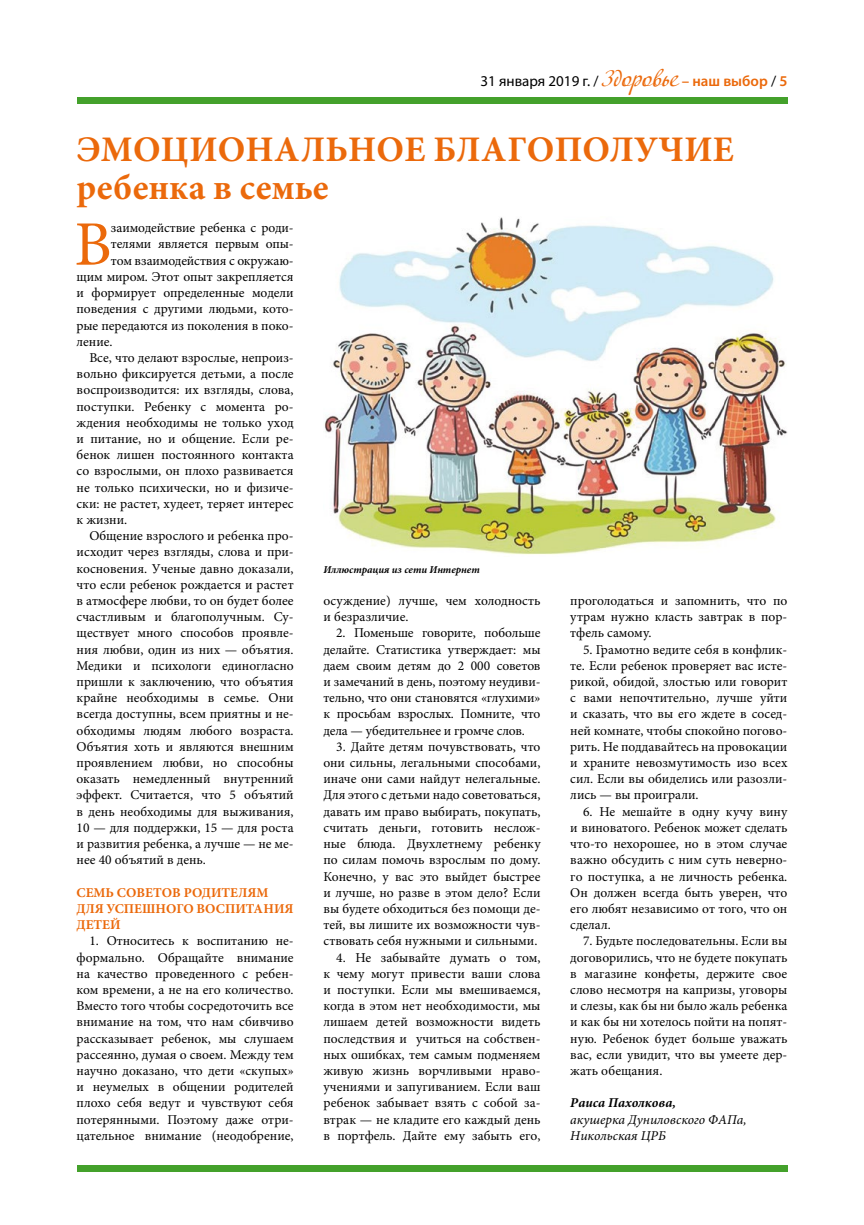
<style>
.page{position:relative;width:864px;height:1225px;background:#fff}
.page>*{position:absolute;margin:0;border:0;box-sizing:border-box;transform-origin:0 0}
.t1{font:63.3px "Minion Pro";color:#eb690b}
.t2{font:700 36px/37.5px "Minion Pro";letter-spacing:.005em;color:#eb690b}
.t3{font:15px "Myriad Pro";color:#000}
.t4{font:13.5px/16.2px "Minion Pro";color:#000;text-align:justify}
.t5{font:700 13.5px/16.2px "Minion Pro";color:#eb690b}
.t6{font:italic 13.5px/16.2px "Minion Pro";color:#000}
.t7{font:italic 700 13.5px "Minion Pro";color:#000}
.t8{font:italic 700 10.5px "Minion Pro";color:#000}
.s1{font-family:"Adventure";font-size:22.5px;color:#eb690b}
.s2{font-weight:600;color:#eb690b}
</style>
<div class="page">
<div style="left:77px;top:97px;width:710px;height:6px;background:#44a12b"></div>
<div style="left:77px;top:1165px;width:710px;height:6px;background:#44a12b"></div>
<img style="left:324px;top:217px;width:463px;height:338px">
<p class="t3" style="left:480px;top:73px;width:308px">31 января 2019 г. / <span class="s1">Здоровье</span> <span class="s2">– наш выбор</span> / <span class="s2">5</span></p>
<h2 class="t2" style="left:77px;top:130px;width:658px">ЭМОЦИОНАЛЬНОЕ БЛАГОПОЛУЧИЕ ребенка в семье</h2>
<h1 class="t1" style="left:74px;top:202px;width:39px">В</h1>
<p class="t4" style="left:111px;top:220px;width:184px">заимодействие ребенка с роди-</p>
<p class="t4" style="left:111px;top:236px;width:184px">телями является первым опы-</p>
<p class="t4" style="left:111px;top:252px;width:184px">том взаимодействия с окружаю-</p>
<p class="t4" style="left:77px;top:268px;width:218px">щим миром. Этот опыт закрепляется</p>
<p class="t4" style="left:77px;top:285px;width:218px">и формирует определенные модели</p>
<p class="t4" style="left:77px;top:301px;width:218px">поведения с другими людьми, кото-</p>
<p class="t4" style="left:77px;top:317px;width:218px">рые передаются из поколения в поко-</p>
<p class="t4" style="left:77px;top:333px;width:38px">ление.</p>
<p class="t4" style="left:89px;top:349px;width:206px">Все, что делают взрослые, непроиз-</p>
<p class="t4" style="left:77px;top:366px;width:218px">вольно фиксируется детьми, а после</p>
<p class="t4" style="left:77px;top:382px;width:218px">воспроизводится: их взгляды, слова,</p>
<p class="t4" style="left:77px;top:398px;width:218px">поступки. Ребенку с момента ро-</p>
<p class="t4" style="left:77px;top:414px;width:218px">ждения необходимы не только уход</p>
<p class="t4" style="left:77px;top:430px;width:218px">и питание, но и общение. Если ре-</p>
<p class="t4" style="left:77px;top:447px;width:218px">бенок лишен постоянного контакта</p>
<p class="t4" style="left:77px;top:463px;width:218px">со взрослыми, он плохо развивается</p>
<p class="t4" style="left:77px;top:479px;width:218px">не только психически, но и физиче-</p>
<p class="t4" style="left:77px;top:495px;width:218px">ски: не растет, худеет, теряет интерес</p>
<p class="t4" style="left:77px;top:511px;width:52px">к жизни.</p>
<p class="t4" style="left:89px;top:528px;width:206px">Общение взрослого и ребенка про-</p>
<p class="t4" style="left:77px;top:544px;width:218px">исходит через взгляды, слова и при-</p>
<p class="t4" style="left:77px;top:560px;width:218px">косновения. Ученые давно доказали,</p>
<p class="t4" style="left:77px;top:576px;width:218px">что если ребенок рождается и растет</p>
<p class="t4" style="left:77px;top:592px;width:218px">в атмосфере любви, то он будет более</p>
<p class="t4" style="left:77px;top:609px;width:218px">счастливым и благополучным. Су-</p>
<p class="t4" style="left:77px;top:625px;width:218px">ществует много способов проявле-</p>
<p class="t4" style="left:77px;top:641px;width:218px">ния любви, один из них — объятия.</p>
<p class="t4" style="left:77px;top:657px;width:218px">Медики и психологи единогласно</p>
<p class="t4" style="left:77px;top:673px;width:218px">пришли к заключению, что объятия</p>
<p class="t4" style="left:77px;top:690px;width:218px">крайне необходимы в семье. Они</p>
<p class="t4" style="left:77px;top:706px;width:218px">всегда доступны, всем приятны и не-</p>
<p class="t4" style="left:77px;top:722px;width:218px">обходимы людям любого возраста.</p>
<p class="t4" style="left:77px;top:738px;width:218px">Объятия хоть и являются внешним</p>
<p class="t4" style="left:77px;top:754px;width:218px">проявлением любви, но способны</p>
<p class="t4" style="left:77px;top:771px;width:218px">оказать немедленный внутренний</p>
<p class="t4" style="left:77px;top:787px;width:218px">эффект. Считается, что 5 объятий</p>
<p class="t4" style="left:77px;top:803px;width:218px">в день необходимы для выживания,</p>
<p class="t4" style="left:77px;top:819px;width:218px">10 — для поддержки, 15 — для роста</p>
<p class="t4" style="left:77px;top:835px;width:218px">и развития ребенка, а лучше — не ме-</p>
<p class="t4" style="left:77px;top:852px;width:131px">нее 40 объятий в день.</p>
<p class="t5" style="left:77px;top:884px;width:218px">СЕМЬ СОВЕТОВ РОДИТЕЛЯМ<br>ДЛЯ УСПЕШНОГО ВОСПИТАНИЯ<br>ДЕТЕЙ</p>
<p class="t4" style="left:77px;top:933px;width:218px;text-indent:13px">1. Относитесь к воспитанию не&shy;формально. Обращайте внимание на качество проведенного с ребен&shy;ком времени, а не на его количество.<br>Вместо того чтобы сосредоточить все внимание на том, что нам сбивчиво рассказывает ребенок, мы слушаем рассеянно, думая о своем. Между тем научно доказано, что дети «скупых» и неумелых в общении родителей плохо себя ведут и чувствуют себя потерянными. Поэтому даже отри&shy;цательное внимание (неодобрение,</p>
<p class="t8" style="left:323px;top:562px;width:158px">Иллюстрация из сети Интернет</p>
<p class="t4" style="left:323px;top:592px;width:218px">осуждение) лучше, чем холодность и безразличие.</p>
<p class="t4" style="left:323px;top:625px;width:218px;text-indent:13px">2. Поменьше говорите, побольше делайте. Статистика утверждает: мы даем своим детям до 2 000 советов и замечаний в день, поэтому неудиви&shy;тельно, что они становятся «глухими» к просьбам взрослых. Помните, что дела — убедительнее и громче слов.</p>
<p class="t4" style="left:323px;top:738px;width:218px;text-indent:13px">3. Дайте детям почувствовать, что они сильны, легальными способами, иначе они сами найдут нелегальные.<br>Для этого с детьми надо советоваться, давать им право выбирать, покупать, считать деньги, готовить неслож&shy;ные блюда. Двухлетнему ребенку по силам помочь взрослым по дому.<br>Конечно, у вас это выйдет быстрее и лучше, но разве в этом дело? Если вы будете обходиться без помощи де&shy;тей, вы лишите их возможности чув&shy;ствовать себя нужными и сильными.</p>
<p class="t4" style="left:323px;top:949px;width:218px;text-indent:13px">4. Не забывайте думать о том, к чему могут привести ваши слова и поступки. Если мы вмешиваемся, когда в этом нет необходимости, мы лишаем детей возможности видеть последствия и учиться на собствен&shy;ных ошибках, тем самым подменяем живую жизнь ворчливыми нраво&shy;учениями и запугиванием. Если ваш ребенок забывает взять с собой за&shy;втрак — не кладите его каждый день в портфель. Дайте ему забыть его,</p>
<p class="t4" style="left:570px;top:592px;width:218px">проголодаться и запомнить, что по утрам нужно класть завтрак в пор&shy;тфель самому.</p>
<p class="t4" style="left:570px;top:641px;width:218px;text-indent:13px">5. Грамотно ведите себя в конфлик&shy;те. Если ребенок проверяет вас исте&shy;рикой, обидой, злостью или говорит с вами непочтительно, лучше уйти и сказать, что вы его ждете в сосед&shy;ней комнате, чтобы спокойно погово&shy;рить. Не поддавайтесь на провокации и храните невозмутимость изо всех сил. Если вы обиделись или разозли&shy;лись — вы проиграли.</p>
<p class="t4" style="left:570px;top:803px;width:218px;text-indent:13px">6. Не мешайте в одну кучу вину и виноватого. Ребенок может сделать что-то нехорошее, но в этом случае важно обсудить с ним суть неверно&shy;го поступка, а не личность ребенка.<br>Он должен всегда быть уверен, что его любят независимо от того, что он сделал.</p>
<p class="t4" style="left:570px;top:933px;width:218px;text-indent:13px">7. Будьте последовательны. Если вы договорились, что не будете покупать в магазине конфеты, держите свое слово несмотря на капризы, уговоры и слезы, как бы ни было жаль ребенка и как бы ни хотелось пойти на попят&shy;ную. Ребенок будет больше уважать вас, если увидит, что вы умеете дер&shy;жать обещания.</p>
<p class="t7" style="left:570px;top:1093px;width:107px">Раиса Пахолкова,</p>
<p class="t6" style="left:570px;top:1111px;width:178px">акушерка Дуниловского ФАПа,<br>Никольская ЦРБ</p>
</div>
